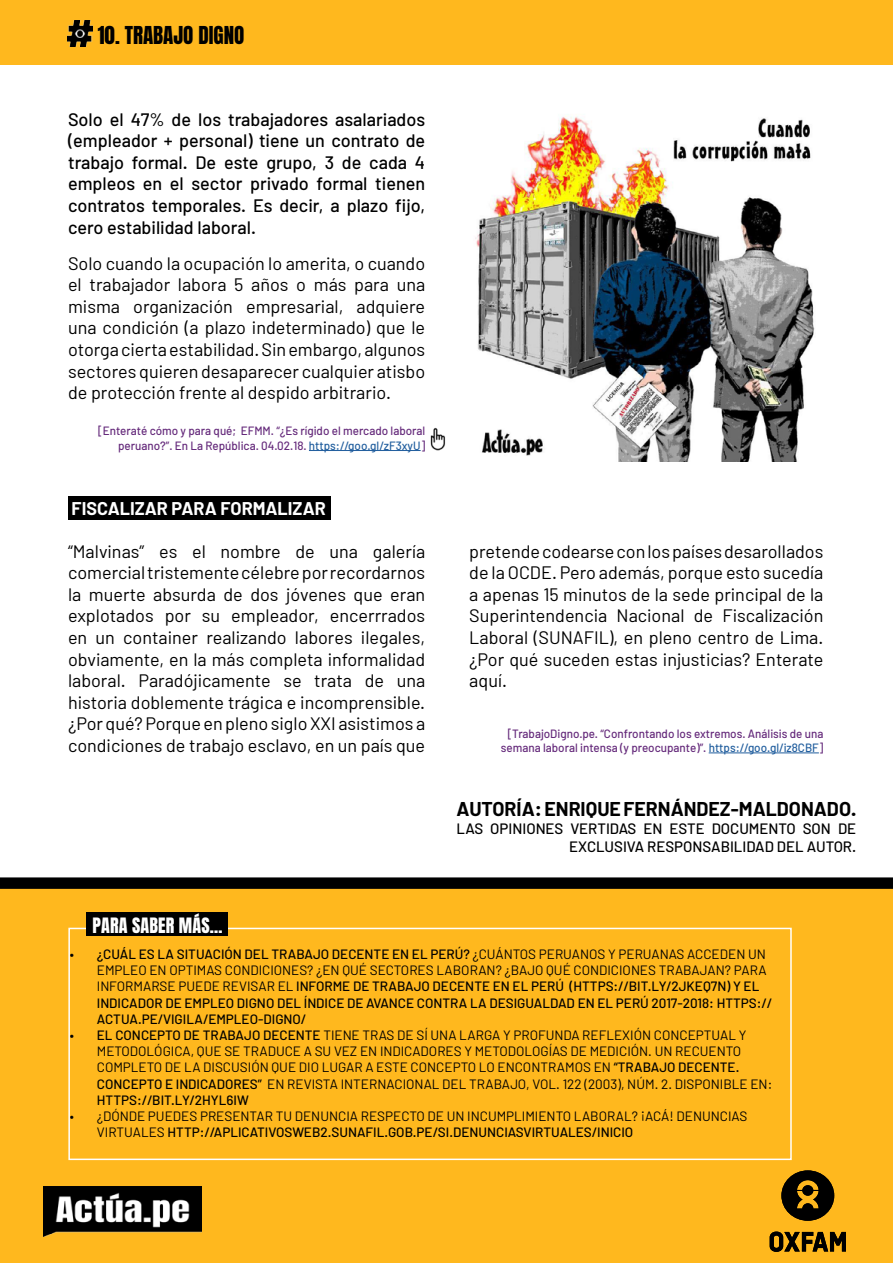
<style>
.page{position:relative;width:893px;height:1263px;background:#fff}
.page>*{position:absolute;margin:0;border:0;box-sizing:border-box;transform-origin:0 0}
.t1{font:21px "Anton";color:#000}
.t2{font:700 19.5px "Barlow";color:#000}
.t3{font:18px/21.6px "Barlow";color:#000;text-align:justify}
.t4{font:500 18px/21.6px "Barlow";color:#000;text-align:justify}
.t5{font:700 18px "Barlow";color:#fff}
.t6{font:18px "Anton";letter-spacing:.01em;color:#fff}
.t7{font:500 15px/18px "Barlow";color:#000;text-align:right}
.t8{font:13.5px/16.2px "Barlow";color:#000}
.t9{font:500 13.5px/16.2px "Barlow";color:#000}
.t10{font:500 12px/14.4px "Barlow";color:#652a7b;text-align:right}
.s1{color:#215e9e}
.s2{font-weight:400}
.s3{font-weight:500}
</style>
<div class="page">
<div style="left:1px;top:889px;width:892px;height:374px;background:#ffb81e"></div>
<div style="left:68px;top:928px;width:724px;height:232px;border:2px solid #fff"></div>
<svg style="left:781px;top:1170px;width:53px;height:51px"></svg>
<svg style="left:770px;top:1231px;width:76px;height:21px"></svg>
<div style="left:86px;top:913px;width:141px;height:23px;background:#000"></div>
<div style="left:1px;top:878px;width:891px;height:10px;background:#000"></div>
<div style="left:0;top:877px;width:893px;height:12px;border:2px solid #000"></div>
<hr style="left:309px;top:450px;width:112px;height:1px;background:#215e9e">
<hr style="left:709px;top:753px;width:110px;height:1px;background:#215e9e">
<img style="left:43px;top:1186px;width:159px;height:51px">
<div style="left:0;top:0;width:893px;height:65px;background:#ffb81e"></div>
<img style="left:68px;top:21px;width:25px;height:26px">
<div style="left:68px;top:496px;width:262px;height:24px;background:#000"></div>
<img style="left:430px;top:427px;width:16px;height:24px">
<img style="left:475px;top:116px;width:340px;height:345px">
<p class="t1" style="left:98px;top:24px;width:148px">10. TRABAJO DIGNO</p>
<p class="t4" style="left:68px;top:108px;width:359px">Solo el 47% de los trabajadores asalariados (empleador + personal) tiene un contrato de trabajo formal. De este grupo, 3 de cada 4 empleos en el sector privado formal tienen contratos temporales. Es decir, a plazo fijo, cero estabilidad laboral.</p>
<p class="t3" style="left:68px;top:252px;width:359px">Solo cuando la ocupación lo amerita, o cuando el trabajador labora 5 años o más para una misma organización empresarial, adquiere una condición (a plazo indeterminado) que le otorga cierta estabilidad. Sin embargo, algunos sectores quieren desaparecer cualquier atisbo de protección frente al despido arbitrario.</p>
<p class="t10" style="left:98px;top:423px;width:328px">[Enteraté cómo y para qué; EFMM. “¿Es rígido el mercado laboral peruano?”. En La República. 04.02.18. <span class="s1">https://goo.gl/zF3xyU</span>]</p>
<p class="t5" style="left:72px;top:497px;width:256px">FISCALIZAR PARA FORMALIZAR</p>
<p class="t3" style="left:68px;top:540px;width:359px">“Malvinas” es el nombre de una galería comercial tristemente célebre por recordarnos la muerte absurda de dos jóvenes que eran explotados por su empleador, encerrrados en un container realizando labores ilegales, obviamente, en la más completa informalidad laboral. Paradójicamente se trata de una historia doblemente trágica e incomprensible. ¿Por qué? Porque en pleno siglo XXI asistimos a condiciones de trabajo esclavo, en un país que</p>
<p class="t3" style="left:469px;top:540px;width:356px">pretende codearse con los países desarollados de la OCDE. Pero además, porque esto sucedía a apenas 15 minutos de la sede principal de la Superintendencia Nacional de Fiscalización Laboral (SUNAFIL), en pleno centro de Lima. ¿Por qué suceden estas injusticias? Enterate aquí.</p>
<p class="t10" style="left:501px;top:726px;width:324px;text-align:center">[TrabajoDigno.pe. “Confrontando los extremos. Análisis de una semana laboral intensa (y preocupante)”. <span class="s1">https://goo.gl/iz8CBF</span>]</p>
<p class="t6" style="left:93px;top:916px;width:131px">PARA SABER MÁS…</p>
<p class="t2" style="left:456px;top:797px;width:401px">AUTORÍA: ENRIQUE FERNÁNDEZ-MALDONADO.</p>
<p class="t7" style="left:456px;top:820px;width:401px">LAS OPINIONES VERTIDAS EN ESTE DOCUMENTO SON DE<br>EXCLUSIVA RESPONSABILIDAD DEL AUTOR.</p>
<p class="t9" style="left:97px;top:946px;width:677px;text-indent:-27px">• ¿CUÁL ES LA SITUACIÓN DEL TRABAJO DECENTE EN EL PERÚ? <span class="s2">¿CUÁNTOS PERUANOS Y PERUANAS ACCEDEN UN EMPLEO EN OPTIMAS CONDICIONES? ¿EN QUÉ SECTORES LABORAN? ¿BAJO QUÉ CONDICIONES TRABAJAN? PARA INFORMARSE PUEDE REVISAR EL</span> INFORME DE TRABAJO DECENTE EN EL PERÚ (HTTPS://BIT.LY/2JKEQ7N) Y EL INDICADOR DE EMPLEO DIGNO DEL ÍNDICE DE AVANCE CONTRA LA DESIGUALDAD EN EL PERÚ 2017-2018: HTTPS:// ACTUA.PE/VIGILA/EMPLEO-DIGNO/</p>
<p class="t8" style="left:97px;top:1026px;width:677px;text-indent:-27px"><span class="s3">• EL CONCEPTO DE TRABAJO DECENTE</span> TIENE TRAS DE SÍ UNA LARGA Y PROFUNDA REFLEXIÓN CONCEPTUAL Y METODOLÓGICA, QUE SE TRADUCE A SU VEZ EN INDICADORES Y METODOLOGÍAS DE MEDICIÓN. UN RECUENTO COMPLETO DE LA DISCUSIÓN QUE DIO LUGAR A ESTE CONCEPTO LO ENCONTRAMOS EN <span class="s3">“TRABAJO DECENTE.<br>CONCEPTO E INDICADORES”</span> EN REVISTA INTERNACIONAL DEL TRABAJO, VOL. 122 (2003), NÚM. 2. DISPONIBLE EN:<br><span class="s3">HTTPS://BIT.LY/2HYL6IW</span></p>
<p class="t8" style="left:97px;top:1107px;width:652px;text-indent:-27px">• ¿DÓNDE PUEDES PRESENTAR TU DENUNCIA RESPECTO DE UN INCUMPLIMIENTO LABORAL? ¡ACÁ! DENUNCIAS<br>VIRTUALES <span class="s3">HTTP://APLICATIVOSWEB2.SUNAFIL.GOB.PE/SI.DENUNCIASVIRTUALES/INICIO</span></p>
</div>
